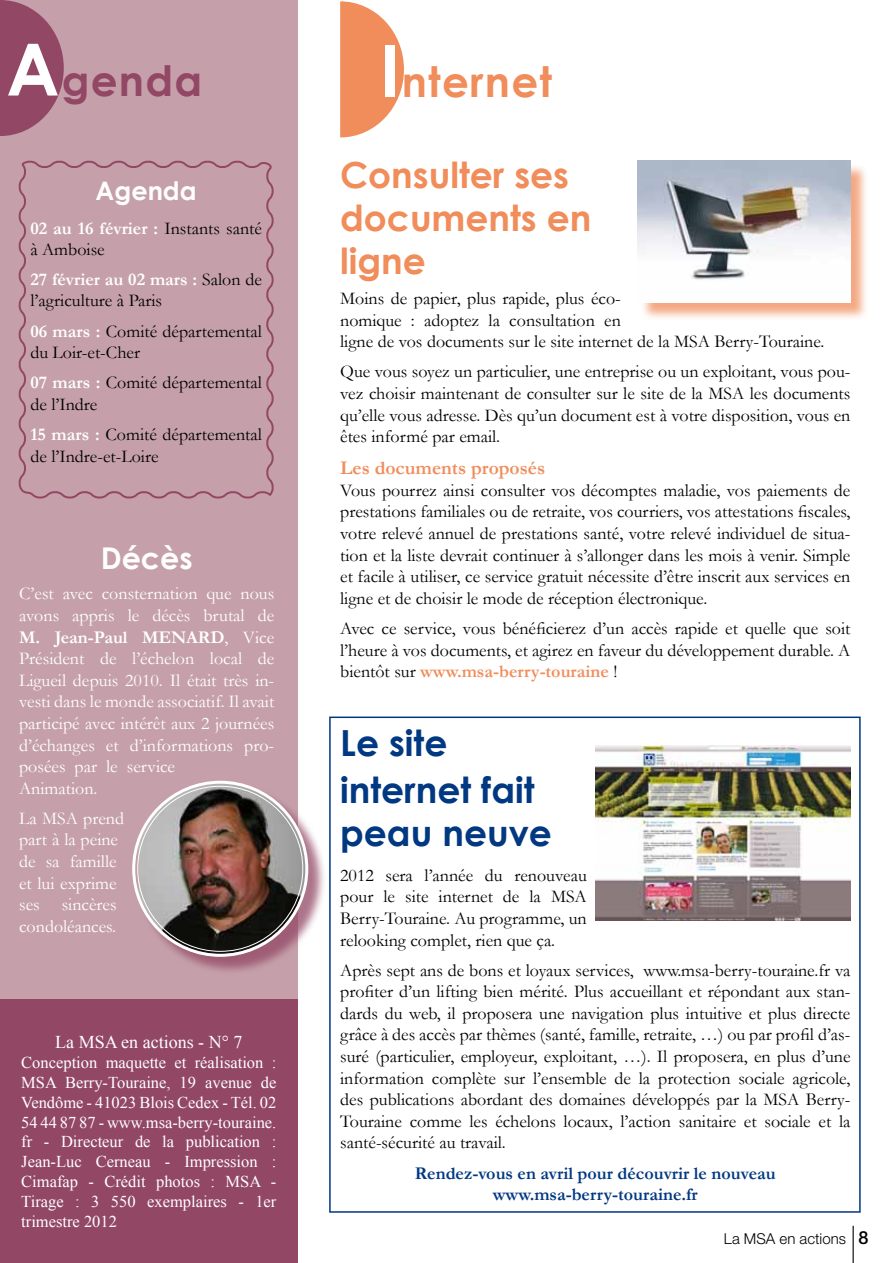
<style>
.page{position:relative;width:893px;height:1263px;background:#fff}
.page>*{position:absolute;margin:0;border:0;box-sizing:border-box;transform-origin:0 0}
.t1{font:700 42px "Century Gothic";letter-spacing:.03em;color:#f08d5b}
.t2{font:700 42px "Century Gothic";letter-spacing:.03em;color:#924764}
.t3{font:700 36px/43.2px "Century Gothic";color:#f08d5b}
.t4{font:700 36px/47.4px "Century Gothic";color:#003882}
.t5{font:700 30px "Century Gothic";color:#fff}
.t6{font:700 25.5px "Century Gothic";color:#fff}
.t7{font:700 19.5px "Garamond";color:#f08d5b}
.t8{font:18px/21.6px "Garamond";color:#000}
.t9{font:18px/21.6px "Garamond";color:#fff}
.t10{font:700 18px/21.6px "Garamond";color:#003882;text-align:center}
.t11{font:18px "Times New Roman";color:#fff}
.t12{font:16.5px/19.8px "Times New Roman";color:#fff;text-align:justify}
.t13{font:300 15px "Helvetica Neue LT Std";color:#000}
.s1{font-size:72px;color:#fff}
.s2{font-weight:700;color:#fff}
.s3{font-weight:700}
.s4{font-weight:700;color:#f08d5b}
.s5{font-weight:500;font-size:18px}
</style>
<div class="page">
<div style="left:329px;top:716px;width:532px;height:497px;border:2px solid #003882"></div>
<div style="left:0;top:0;width:298px;height:1263px;background:#c5a0aa"></div>
<div style="left:0;top:999px;width:298px;height:264px;background:#924764"></div>
<svg style="left:0;top:0;width:64px;height:136px"></svg>
<svg style="left:340px;top:1px;width:64px;height:136px"></svg>
<hr style="left:853px;top:1226px;width:1px;height:37px;background:#000">
<div style="left:640px;top:163px;width:229px;height:158px;background:#f08d5b;opacity:.75"></div>
<img style="left:638px;top:161px;width:212px;height:142px">
<div style="left:134px;top:783px;width:192px;height:192px;background:#924764;opacity:.75"></div>
<img style="left:138px;top:784px;width:167px;height:170px">
<svg style="left:18px;top:160px;width:256px;height:339px"></svg>
<img style="left:595px;top:746px;width:255px;height:174px">
<h1 class="t2" style="left:6px;top:48px;width:197px"><span class="s1">A</span>genda</h1>
<h1 class="t1" style="left:379px;top:49px;width:174px"><span class="s1">I</span>nternet</h1>
<h3 class="t6" style="left:96px;top:171px;width:102px">Agenda</h3>
<p class="t8" style="left:30px;top:217px;width:233px;line-height:21px"><span class="s2">02 au 16 février :</span> Instants santé à Amboise</p>
<p class="t8" style="left:30px;top:268px;width:233px"><span class="s2">27 février au 02 mars :</span> Salon de l’agriculture à Paris</p>
<p class="t8" style="left:30px;top:320px;width:233px"><span class="s2">06 mars :</span> Comité départemental du Loir-et-Cher</p>
<p class="t8" style="left:30px;top:371px;width:233px"><span class="s2">07 mars :</span> Comité départemental de l’Indre</p>
<p class="t8" style="left:30px;top:423px;width:233px"><span class="s2">15 mars :</span> Comité départemental de l’Indre-et-Loire</p>
<h3 class="t5" style="left:101px;top:535px;width:93px">Décès</h3>
<p class="t9" style="left:19px;top:582px;width:257px">C’est avec consternation que nous avons appris le décès brutal de<br><span class="s3">M. Jean-Paul MENARD</span>, Vice<br>Président de l’échelon local de<br>Ligueil depuis 2010. Il était très in&shy;vesti dans le monde associatif. Il avait participé avec intérêt aux 2 journées d’échanges et d’informations pro&shy;posées par le service<br>Animation.</p>
<p class="t9" style="left:19px;top:807px;width:106px">La MSA prend part à la peine de sa famille et lui exprime ses sincères condoléances.</p>
<p class="t11" style="left:55px;top:1030px;width:189px">La MSA en actions - N° 7</p>
<p class="t12" style="left:21px;top:1052px;width:257px">Conception maquette et réalisation :<br>MSA Berry-Touraine, 19 avenue de Vendôme - 41023 Blois Cedex - Tél. 02<br>54 44 87 87 - www.msa-berry-touraine. fr - Directeur de la publication :<br>Jean-Luc Cerneau - Impression :<br>Cimafap - Crédit photos : MSA - Tirage : 3 550 exemplaires - 1er trimestre 2012</p>
<h2 class="t3" style="left:340px;top:151px;width:253px">Consulter ses documents en ligne</h2>
<p class="t8" style="left:340px;top:287px;width:486px">Moins de papier, plus rapide, plus éco-<br>nomique : adoptez la consultation en<br>ligne de vos documents sur le site internet de la MSA Berry-Touraine.</p>
<p class="t8" style="left:340px;top:360px;width:512px;text-align:justify">Que vous soyez un particulier, une entreprise ou un exploitant, vous pou&shy;vez choisir maintenant de consulter sur le site de la MSA les documents qu’elle vous adresse. Dès qu’un document est à votre disposition, vous en êtes informé par email.</p>
<p class="t7" style="left:340px;top:455px;width:206px">Les documents proposés</p>
<p class="t8" style="left:340px;top:479px;width:512px;text-align:justify">Vous pourrez ainsi consulter vos décomptes maladie, vos paiements de prestations familiales ou de retraite, vos courriers, vos attestations fiscales, votre relevé annuel de prestations santé, votre relevé individuel de situa&shy;tion et la liste devrait continuer à s’allonger dans les mois à venir. Simple et facile à utiliser, ce service gratuit nécessite d’être inscrit aux services en ligne et de choisir le mode de réception électronique.</p>
<p class="t8" style="left:340px;top:617px;width:512px;text-align:justify">Avec ce service, vous bénéficierez d’un accès rapide et quelle que soit l’heure à vos documents, et agirez en faveur du développement durable. A bientôt sur <span class="s4">www.msa-berry-touraine</span> !</p>
<h2 class="t4" style="left:340px;top:717px;width:196px">Le site internet fait</h2>
<h2 class="t4" style="left:340px;top:808px;width:213px">peau neuve</h2>
<p class="t8" style="left:340px;top:864px;width:248px;text-align:justify">2012 sera l’année du renouveau pour le site internet de la MSA Berry-Touraine. Au programme, un relooking complet, rien que ça.</p>
<p class="t8" style="left:340px;top:959px;width:512px;text-align:justify">Après sept ans de bons et loyaux services, www.msa-berry-touraine.fr va profiter d’un lifting bien mérité. Plus accueillant et répondant aux stan&shy;dards du web, il proposera une navigation plus intuitive et plus directe grâce à des accès par thèmes (santé, famille, retraite, …) ou par profil d’as&shy;suré (particulier, employeur, exploitant, …). Il proposera, en plus d’une information complète sur l’ensemble de la protection sociale agricole, des publications abordant des domaines développés par la MSA Berry-Touraine comme les échelons locaux, l’action sanitaire et sociale et la santé-sécurité au travail.</p>
<p class="t10" style="left:415px;top:1162px;width:362px">Rendez-vous en avril pour découvrir le nouveau www.msa-berry-touraine.fr</p>
<p class="t13" style="left:724px;top:1229px;width:146px">La MSA en actions <span class="s5">8</span></p>
</div>
